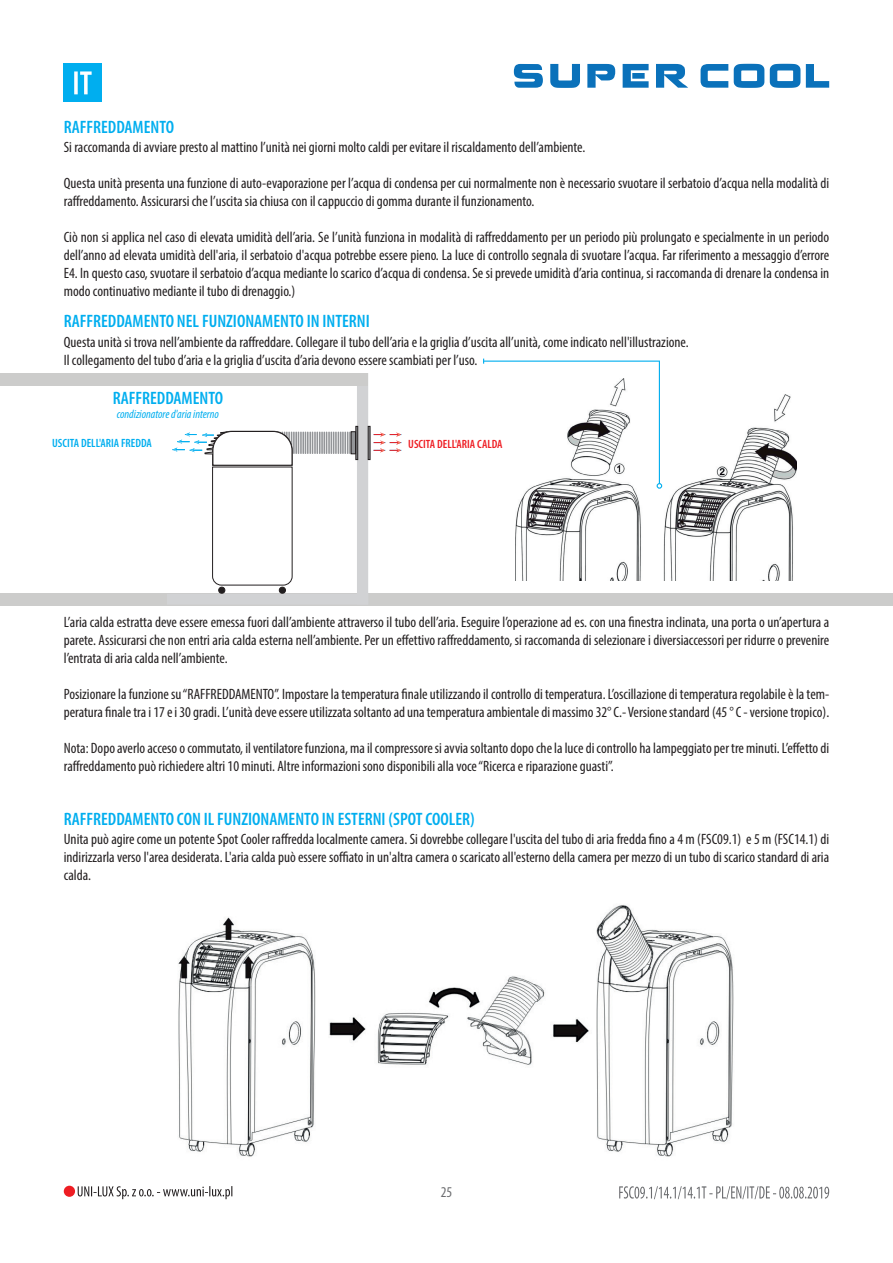
<style>
.page{position:relative;width:893px;height:1263px;background:#fff}
.page>*{position:absolute;margin:0;border:0;box-sizing:border-box;transform-origin:0 0}
.t1{font:600 condensed 18px "Myriad Pro";color:#00aeef}
.t2{font:condensed 15px/18px "Myriad Pro";color:#231f20}
.t3{font:condensed 15px "Myriad Pro";color:#6c6d70}
.t4{font:italic condensed 12px "Myriad Pro";color:#00aeef}
.t5{font:600 condensed 12px "Myriad Pro";color:#00aeef}
.t6{font:600 condensed 12px "Myriad Pro";color:#ee1d23}
</style>
<div class="page">
<img style="left:515px;top:378px;width:142px;height:202px">
<svg style="left:701px;top:64px;width:27px;height:24px"></svg>
<svg style="left:734px;top:64px;width:30px;height:24px"></svg>
<svg style="left:770px;top:64px;width:30px;height:24px"></svg>
<svg style="left:806px;top:64px;width:23px;height:24px"></svg>
<svg style="left:514px;top:64px;width:29px;height:24px"></svg>
<svg style="left:550px;top:64px;width:30px;height:24px"></svg>
<svg style="left:587px;top:64px;width:28px;height:24px"></svg>
<svg style="left:623px;top:64px;width:26px;height:24px"></svg>
<svg style="left:656px;top:64px;width:32px;height:24px"></svg>
<div style="left:0;top:593px;width:893px;height:13px;background:#cccccb"></div>
<img style="left:663px;top:394px;width:134px;height:186px">
<hr style="left:484px;top:361px;width:176px;height:1px;background:#00aeef">
<hr style="left:659px;top:361px;width:1px;height:123px;background:#00aeef">
<svg style="left:657px;top:483px;width:5px;height:6px"></svg>
<img style="left:178px;top:905px;width:556px;height:252px">
<svg style="left:78px;top:1186px;width:154px;height:13px"></svg>
<div style="left:64px;top:1186px;width:11px;height:11px;background:#ee1d23;border-radius:50%"></div>
<svg style="left:619px;top:1186px;width:210px;height:13px"></svg>
<svg style="left:374px;top:432px;width:27px;height:21px"></svg>
<div style="left:368px;top:426px;width:2px;height:34px;background:#939598;border:1px solid #231f20"></div>
<svg style="left:168px;top:385px;width:200px;height:209px"></svg>
<div style="left:0;top:373px;width:368px;height:12px;background:#cccccb"></div>
<div style="left:64px;top:64px;width:38px;height:38px;background:#00aeef"></div>
<svg style="left:74px;top:71px;width:18px;height:23px"></svg>
<p class="t1" style="left:64px;top:115px;width:112px">RAFFREDDAMENTO</p>
<p class="t2" style="left:64px;top:138px;width:523px">Si raccomanda di avviare presto al mattino l’unità nei giorni molto caldi per evitare il riscaldamento dell’ambiente.</p>
<p class="t2" style="left:64px;top:174px;width:767px">Questa unità presenta una funzione di auto-evaporazione per l’acqua di condensa per cui normalmente non è necessario svuotare il serbatoio d’acqua nella modalità di raffreddamento. Assicurarsi che l’uscita sia chiusa con il cappuccio di gomma durante il funzionamento.</p>
<p class="t2" style="left:64px;top:228px;width:767px;text-align:justify">Ciò non si applica nel caso di elevata umidità dell’aria. Se l’unità funziona in modalità di raffreddamento per un periodo più prolungato e specialmente in un periodo dell’anno ad elevata umidità dell'aria, il serbatoio d'acqua potrebbe essere pieno. La luce di controllo segnala di svuotare l’acqua. Far riferimento a messaggio d’errore E4. In questo caso, svuotare il serbatoio d’acqua mediante lo scarico d’acqua di condensa. Se si prevede umidità d’aria continua, si raccomanda di drenare la condensa in modo continuativo mediante il tubo di drenaggio.)</p>
<p class="t2" style="left:64px;top:332px;width:626px">Questa unità si trova nell’ambiente da raffreddare. Collegare il tubo dell’aria e la griglia d’uscita all’unità, come indicato nell'illustrazione.<br>Il collegamento del tubo d’aria e la griglia d’uscita d’aria devono essere scambiati per l’uso.</p>
<p class="t1" style="left:64px;top:310px;width:308px">RAFFREDDAMENTO NEL FUNZIONAMENTO IN INTERNI</p>
<p class="t1" style="left:113px;top:387px;width:112px">RAFFREDDAMENTO</p>
<p class="t4" style="left:117px;top:407px;width:104px">condizionatore d'aria interno</p>
<p class="t5" style="left:52px;top:436px;width:101px">USCITA DELL'ARIA FREDDA</p>
<p class="t6" style="left:408px;top:436px;width:96px">USCITA DELL'ARIA CALDA</p>
<p class="t2" style="left:64px;top:613px;width:767px;text-align:justify">L’aria calda estratta deve essere emessa fuori dall’ambiente attraverso il tubo dell’aria. Eseguire l’operazione ad es. con una finestra inclinata, una porta o un’apertura a parete. Assicurarsi che non entri aria calda esterna nell’ambiente. Per un effettivo raffreddamento, si raccomanda di selezionare i diversiaccessori per ridurre o prevenire l’entrata di aria calda nell’ambiente.</p>
<p class="t2" style="left:64px;top:685px;width:767px">Posizionare la funzione su “RAFFREDDAMENTO”. Impostare la temperatura finale utilizzando il controllo di temperatura. L’oscillazione di temperatura regolabile è la tem&shy;peratura finale tra i 17 e i 30 gradi. L’unità deve essere utilizzata soltanto ad una temperatura ambientale di massimo 32° C.- Versione standard (45 ° C - versione tropico).</p>
<p class="t2" style="left:64px;top:739px;width:767px">Nota: Dopo averlo acceso o commutato, il ventilatore funziona, ma il compressore si avvia soltanto dopo che la luce di controllo ha lampeggiato per tre minuti. L’effetto di raffreddamento può richiedere altri 10 minuti. Altre informazioni sono disponibili alla voce “Ricerca e riparazione guasti”.</p>
<p class="t1" style="left:64px;top:807px;width:412px">RAFFREDDAMENTO CON IL FUNZIONAMENTO IN ESTERNI (SPOT COOLER)</p>
<p class="t2" style="left:64px;top:830px;width:767px;text-align:justify">Unita può agire come un potente Spot Cooler raffredda localmente camera. Si dovrebbe collegare l'uscita del tubo di aria fredda fino a 4 m (FSC09.1) e 5 m (FSC14.1) di indirizzarla verso l'area desiderata. L'aria calda può essere soffiato in un'altra camera o scaricato all'esterno della camera per mezzo di un tubo di scarico standard di aria calda.</p>
<p class="t3" style="left:441px;top:1183px;width:13px">25</p>
</div>
